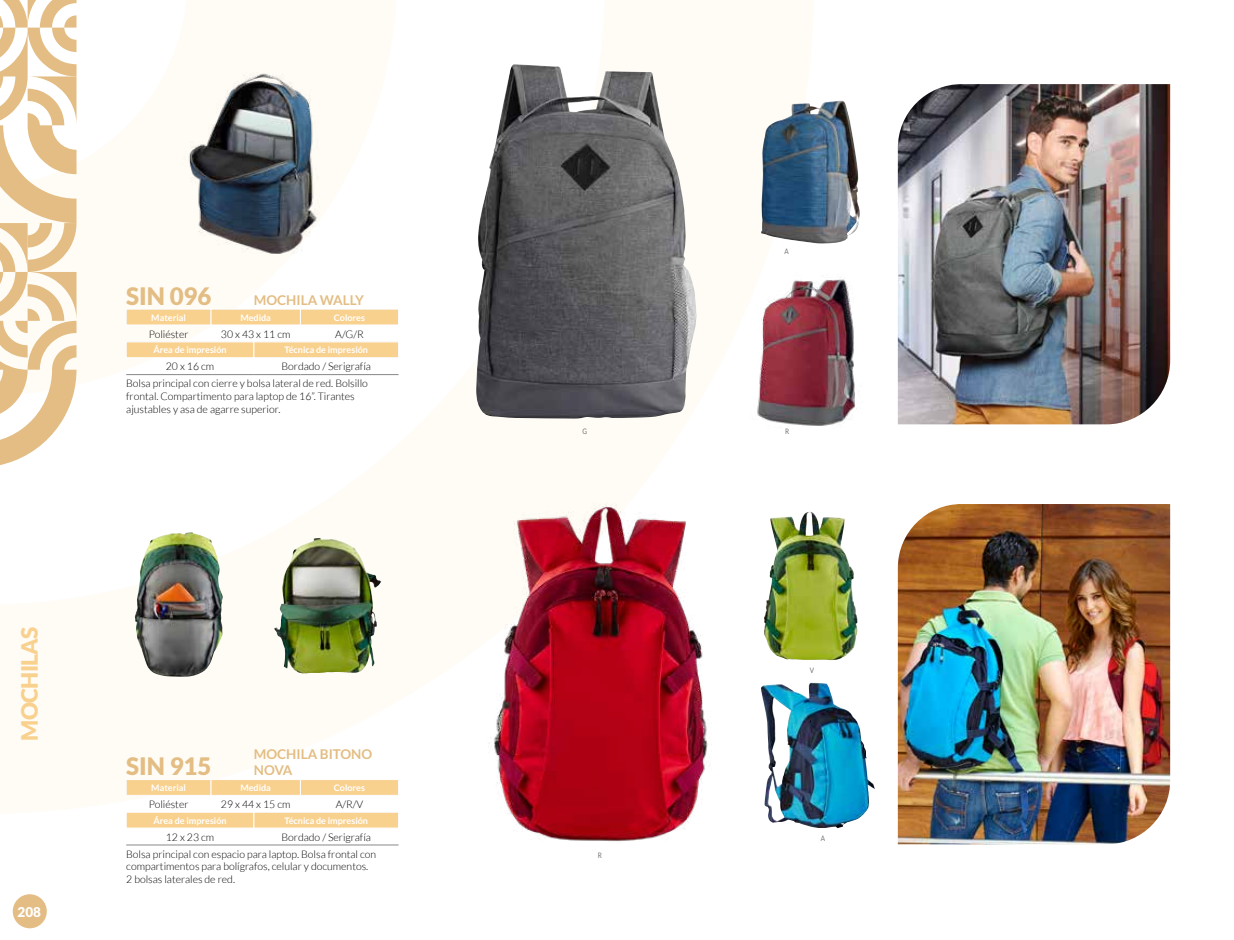
<style>
.page{position:relative;width:1234px;height:940px;background:#fff}
.page>*{position:absolute;margin:0;border:0;box-sizing:border-box;transform-origin:0 0}
.t1{font:900 24px "Lato";color:#e3bd83}
.t2{font:900 22.5px "Lato";letter-spacing:-.03em;color:#f9d18f}
.t3{font:700 13.5px/16.2px "Lato";color:#e3bd83}
.t4{font:900 13.5px "Lato";color:#fff}
.t5{font:300 10.5px/17px "Lato";color:#000}
.t6{font:700 9px "Lato";color:#fff}
.t7{font:7.5px "Lato";color:#6f7070;scale:.85 1}
</style>
<div class="page">
<svg style="left:0;top:0;width:76px;height:465px"></svg>
<div style="left:13px;top:894px;width:34px;height:34px;background:#e3bd83;border-radius:50%"></div>
<img style="left:897px;top:84px;width:272px;height:340px">
<img style="left:897px;top:504px;width:272px;height:340px">
<img style="left:476px;top:64px;width:221px;height:354px">
<img style="left:761px;top:100px;width:98px;height:144px">
<img style="left:757px;top:279px;width:100px;height:147px">
<img style="left:181px;top:72px;width:139px;height:182px">
<img style="left:761px;top:682px;width:113px;height:146px">
<img style="left:764px;top:513px;width:93px;height:147px">
<img style="left:489px;top:502px;width:219px;height:339px">
<img style="left:274px;top:538px;width:103px;height:135px">
<img style="left:134px;top:532px;width:89px;height:145px">
<hr style="left:126px;top:374px;width:85px;height:1px;background:#878988">
<hr style="left:211px;top:374px;width:43px;height:1px;background:#878988">
<hr style="left:254px;top:374px;width:46px;height:1px;background:#878988">
<hr style="left:300px;top:374px;width:98px;height:1px;background:#878988">
<div style="left:126px;top:309px;width:85px;height:16px;background:#f9d18f;border:1px solid #fff"></div>
<div style="left:211px;top:309px;width:89px;height:16px;background:#f9d18f;border:1px solid #fff"></div>
<div style="left:300px;top:309px;width:98px;height:16px;background:#f9d18f;border:1px solid #fff"></div>
<div style="left:126px;top:342px;width:128px;height:16px;background:#f9d18f"></div>
<div style="left:126px;top:342px;width:128px;height:16px;border:1px solid #fff"></div>
<div style="left:253px;top:342px;width:145px;height:16px;background:#f9d18f;border:1px solid #fff"></div>
<hr style="left:126px;top:844px;width:85px;height:1px;background:#878988">
<hr style="left:211px;top:844px;width:43px;height:1px;background:#878988">
<hr style="left:254px;top:844px;width:46px;height:1px;background:#878988">
<hr style="left:300px;top:844px;width:98px;height:1px;background:#878988">
<div style="left:126px;top:779px;width:85px;height:16px;background:#f9d18f;border:1px solid #fff"></div>
<div style="left:211px;top:779px;width:89px;height:16px;background:#f9d18f;border:1px solid #fff"></div>
<div style="left:300px;top:779px;width:98px;height:16px;background:#f9d18f;border:1px solid #fff"></div>
<div style="left:126px;top:812px;width:128px;height:16px;background:#f9d18f"></div>
<div style="left:126px;top:812px;width:128px;height:16px;border:1px solid #fff"></div>
<div style="left:253px;top:812px;width:145px;height:16px;background:#f9d18f;border:1px solid #fff"></div>
<h2 class="t2" style="left:16px;top:740px;width:115px;rotate:-90deg">MOCHILAS</h2>
<p class="t4" style="left:18px;top:904px;width:25px">208</p>
<h1 class="t1" style="left:126px;top:282px;width:87px">SIN 096</h1>
<p class="t3" style="left:254px;top:292px;width:112px">MOCHILA WALLY</p>
<p class="t6" style="left:151px;top:312px;width:36px">Material</p>
<p class="t6" style="left:240px;top:312px;width:32px">Medida</p>
<p class="t6" style="left:334px;top:312px;width:33px">Colores</p>
<p class="t5" style="left:149px;top:325px;width:41px">Poliéster</p>
<p class="t5" style="left:221px;top:325px;width:71px">30 x 43 x 11 cm</p>
<p class="t5" style="left:335px;top:325px;width:30px">A/G/R</p>
<p class="t6" style="left:153px;top:345px;width:75px">Área de impresión</p>
<p class="t6" style="left:284px;top:345px;width:85px">Técnica de impresión</p>
<p class="t5" style="left:166px;top:358px;width:50px">20 x 16 cm</p>
<p class="t5" style="left:126px;top:358px;width:246px;text-align:right">Bordado / Serigrafía<br>Bolsa principal con cierre y bolsa lateral de red. Bolsillo</p>
<p class="t5" style="left:126px;top:390px;width:230px;line-height:12.6px">frontal. Compartimento para laptop de 16”. Tirantes ajustables y asa de agarre superior.</p>
<h1 class="t1" style="left:126px;top:752px;width:87px">SIN 915</h1>
<p class="t3" style="left:254px;top:746px;width:120px">MOCHILA BITONO<br>NOVA</p>
<p class="t6" style="left:151px;top:782px;width:36px">Material</p>
<p class="t6" style="left:240px;top:782px;width:32px">Medida</p>
<p class="t6" style="left:334px;top:782px;width:33px">Colores</p>
<p class="t5" style="left:149px;top:796px;width:41px">Poliéster</p>
<p class="t5" style="left:221px;top:796px;width:71px">29 x 44 x 15 cm</p>
<p class="t5" style="left:335px;top:796px;width:29px">A/R/V</p>
<p class="t6" style="left:153px;top:815px;width:75px">Área de impresión</p>
<p class="t6" style="left:284px;top:815px;width:85px">Técnica de impresión</p>
<p class="t5" style="left:166px;top:828px;width:50px">12 x 23 cm</p>
<p class="t5" style="left:126px;top:828px;width:251px;text-indent:155px">Bordado / Serigrafía<br>Bolsa principal con espacio para laptop. Bolsa frontal con</p>
<p class="t5" style="left:126px;top:860px;width:243px;line-height:12.6px">compartimentos para bolígrafos, celular y documentos.<br>2 bolsas laterales de red.</p>
<p class="t7" style="left:582px;top:427px;width:7px">G</p>
<p class="t7" style="left:597px;top:851px;width:6px">R</p>
<p class="t7" style="left:784px;top:247px;width:7px">A</p>
<p class="t7" style="left:785px;top:427px;width:6px">R</p>
<p class="t7" style="left:809px;top:666px;width:7px">V</p>
<p class="t7" style="left:820px;top:833px;width:7px">A</p>
</div>
